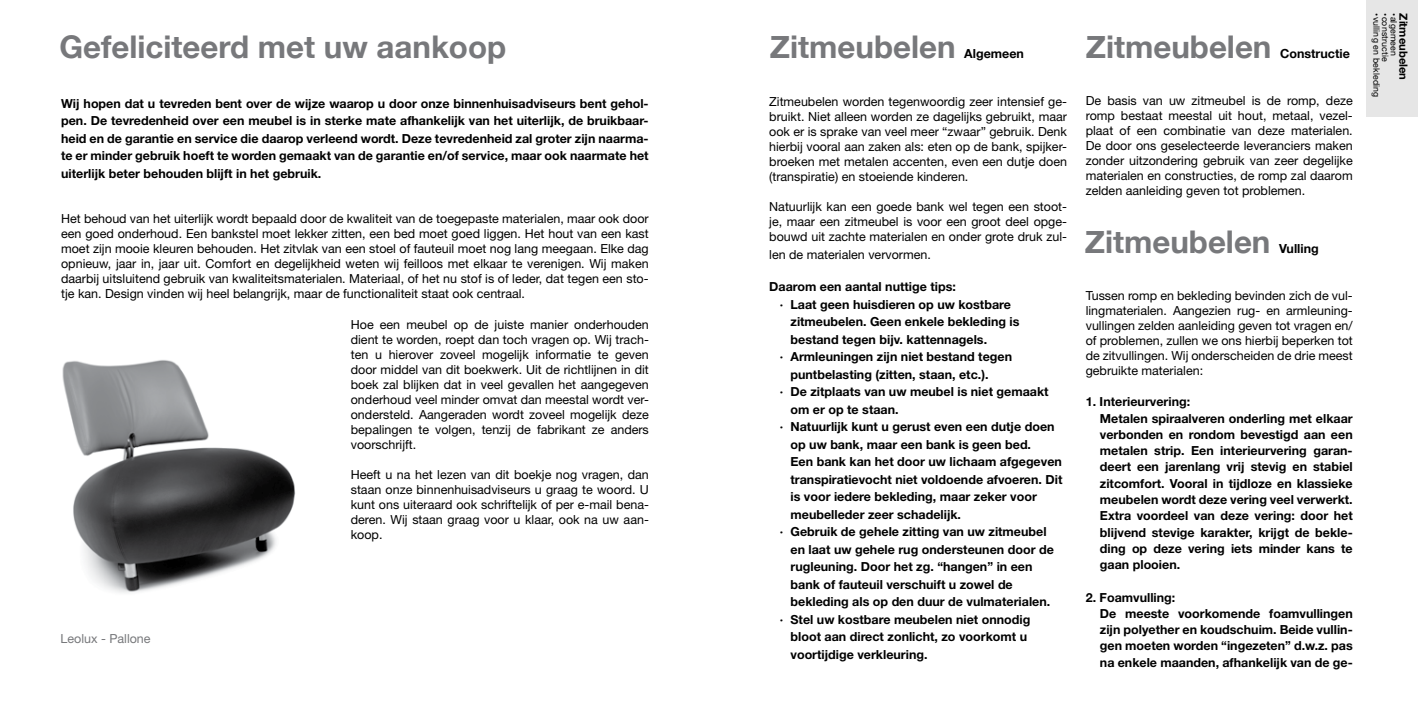
<style>
.page{position:relative;width:1418px;height:709px;background:#fff}
.page>*{position:absolute;margin:0;border:0;box-sizing:border-box;transform-origin:0 0}
.t1{font:700 31.25px "Helvetica Neue";color:#77787b}
.t2{font:12.5px/15px "Helvetica Neue LT";color:#000;text-align:justify}
.t3{font:700 12.5px/16.2px "Helvetica Neue LT";color:#000}
.t4{font:700 12.5px "Helvetica Neue";color:#000}
.t5{font:12.5px "Helvetica Neue LT";color:#77787b}
.t6{font:700 11.25px "Helvetica Neue";color:#000}
.t7{font:8.75px "Helvetica Neue";letter-spacing:.02em;color:#000}
</style>
<div class="page">
<img style="left:62px;top:360px;width:234px;height:233px">
<div style="left:1365px;top:0;width:52px;height:117px;background:#e6e6e6"></div>
<h1 class="t1" style="left:59px;top:22px;width:448px">Gefeliciteerd met uw aankoop</h1>
<p class="t3" style="left:61px;top:94px;width:589px;line-height:17.5px;text-align:justify">Wij hopen dat u tevreden bent over de wijze waarop u door onze binnenhuisadviseurs bent gehol&shy;pen. De tevredenheid over een meubel is in sterke mate afhankelijk van het uiterlijk, de bruikbaar&shy;heid en de garantie en service die daarop verleend wordt. Deze tevredenheid zal groter zijn naarma&shy;te er minder gebruik hoeft te worden gemaakt van de garantie en/of service, maar ook naarmate het uiterlijk beter behouden blijft in het gebruik.</p>
<p class="t2" style="left:61px;top:210px;width:589px">Het behoud van het uiterlijk wordt bepaald door de kwaliteit van de toegepaste materialen, maar ook door een goed onderhoud. Een bankstel moet lekker zitten, een bed moet goed liggen. Het hout van een kast moet zijn mooie kleuren behouden. Het zitvlak van een stoel of fauteuil moet nog lang meegaan. Elke dag opnieuw, jaar in, jaar uit. Comfort en degelijkheid weten wij feilloos met elkaar te verenigen. Wij maken daarbij uitsluitend gebruik van kwaliteitsmaterialen. Materiaal, of het nu stof is of leder, dat tegen een stoo tje kan. Design vinden wij heel belangrijk, maar de functionaliteit staat ook centraal.</p>
<p class="t5" style="left:61px;top:630px;width:92px">Leolux - Pallone</p>
<p class="t2" style="left:351px;top:317px;width:299px">Hoe een meubel op de juiste manier onderhouden dient te worden, roept dan toch vragen op. Wij tracho ten u hierover zoveel mogelijk informatie te geven door middel van dit boekwerk. Uit de richtlijnen in dit boek zal blijken dat in veel gevallen het aangegeven onderhoud veel minder omvat dan meestal wordt vero ondersteld. Aangeraden wordt zoveel mogelijk deze bepalingen te volgen, tenzij de fabrikant ze anders voorschrijft.</p>
<p class="t2" style="left:351px;top:467px;width:299px">Heeft u na het lezen van dit boekje nog vragen, dan staan onze binnenhuisadviseurs u graag te woord. U kunt ons uiteraard ook schriftelijk of per e-mail benao deren. Wij staan graag voor u klaar, ook na uw aano koop.</p>
<h1 class="t1" style="left:770px;top:22px;width:187px">Zitmeubelen</h1>
<p class="t4" style="left:964px;top:43px;width:61px">Algemeen</p>
<h1 class="t1" style="left:1085px;top:22px;width:187px">Zitmeubelen</h1>
<p class="t4" style="left:1280px;top:43px;width:71px">Constructie</p>
<p class="t2" style="left:769px;top:93px;width:299px">Zitmeubelen worden tegenwoordig zeer intensief geo bruikt. Niet alleen worden ze dagelijks gebruikt, maar ook er is sprake van veel meer “zwaar” gebruik. Denk hierbij vooral aan zaken als: eten op de bank, spijkero broeken met metalen accenten, even een dutje doen (transpiratie) en stoeiende kinderen.</p>
<p class="t2" style="left:769px;top:198px;width:299px">Natuurlijk kan een goede bank wel tegen een stooto je, maar een zitmeubel is voor een groot deel opgeo bouwd uit zachte materialen en onder grote druk zulo</p>
<p class="t2" style="left:769px;top:246px;width:163px">len de materialen vervormen.</p>
<p class="t3" style="left:769px;top:278px;width:188px">Daarom een aantal nuttige tips:</p>
<p class="t3" style="left:780px;top:296px;width:232px">· Laat geen huisdieren op uw kostbare</p>
<p class="t3" style="left:790px;top:313px;width:230px">zitmeubelen. Geen enkele bekleding is</p>
<p class="t3" style="left:790px;top:331px;width:198px">bestand tegen bijv. kattennagels.</p>
<p class="t3" style="left:780px;top:348px;width:234px">· Armleuningen zijn niet bestand tegen</p>
<p class="t3" style="left:790px;top:366px;width:199px">puntbelasting (zitten, staan, etc.).</p>
<p class="t3" style="left:780px;top:383px;width:270px">· De zitplaats van uw meubel is niet gemaakt</p>
<p class="t3" style="left:790px;top:401px;width:110px">om er op te staan.</p>
<p class="t3" style="left:780px;top:418px;width:276px">· Natuurlijk kunt u gerust even een dutje doen</p>
<p class="t3" style="left:790px;top:436px;width:242px">op uw bank, maar een bank is geen bed.</p>
<p class="t3" style="left:790px;top:453px;width:273px">Een bank kan het door uw lichaam afgegeven</p>
<p class="t3" style="left:790px;top:471px;width:273px">transpiratievocht niet voldoende afvoeren. Dit</p>
<p class="t3" style="left:790px;top:488px;width:248px">is voor iedere bekleding, maar zeker voor</p>
<p class="t3" style="left:790px;top:506px;width:172px">meubelleder zeer schadelijk.</p>
<p class="t3" style="left:780px;top:523px;width:268px">· Gebruik de gehele zitting van uw zitmeubel</p>
<p class="t3" style="left:790px;top:541px;width:265px">en laat uw gehele rug ondersteunen door de</p>
<p class="t3" style="left:790px;top:558px;width:243px">rugleuning. Door het zg. “hangen” in een</p>
<p class="t3" style="left:790px;top:576px;width:224px">bank of fauteuil verschuift u zowel de</p>
<p class="t3" style="left:790px;top:593px;width:261px">bekleding als op den duur de vulmaterialen.</p>
<p class="t3" style="left:780px;top:611px;width:252px">· Stel uw kostbare meubelen niet onnodig</p>
<p class="t3" style="left:790px;top:628px;width:238px">bloot aan direct zonlicht, zo voorkomt u</p>
<p class="t3" style="left:790px;top:646px;width:139px">voortijdige verkleuring.</p>
<p class="t2" style="left:1085px;top:93px;width:268px">De basis van uw zitmeubel is de romp, deze romp bestaat meestal uit hout, metaal, vezelo plaat of een combinatie van deze materialen.<br>De door ons geselecteerde leveranciers maken zonder uitzondering gebruik van zeer degelijke materialen en constructies, de romp zal daarom zelden aanleiding geven tot problemen.</p>
<h1 class="t1" style="left:1084px;top:217px;width:187px">Zitmeubelen</h1>
<p class="t4" style="left:1279px;top:239px;width:41px">Vulling</p>
<p class="t2" style="left:1085px;top:288px;width:268px">Tussen romp en bekleding bevinden zich de vulo lingmaterialen. Aangezien rug- en armleuningo vullingen zelden aanleiding geven tot vragen en/ of problemen, zullen we ons hierbij beperken tot de zitvullingen. Wij onderscheiden de drie meest gebruikte materialen:</p>
<p class="t3" style="left:1099px;top:393px;width:254px;text-indent:-14px">1. Interieurvering:<br>Metalen spiraalveren onderling met elkaar verbonden en rondom bevestigd aan een metalen strip. Een interieurvering garan&shy;deert een jarenlang vrij stevig en stabiel zitcomfort. Vooral in tijdloze en klassieke meubelen wordt deze vering veel verwerkt.<br>Extra voordeel van deze vering: door het blijvend stevige karakter, krijgt de bekle&shy;ding op deze vering iets minder kans te gaan plooien.</p>
<p class="t3" style="left:1099px;top:588px;width:254px;text-indent:-14px">2. Foamvulling:<br>De meeste voorkomende foamvullingen zijn polyether en koudschuim. Beide vullin&shy;gen moeten worden “ingezeten” d.w.z. pas na enkele maanden, afhankelijk van de ge-</p>
<p class="t7" style="left:1382px;top:13px;width:86px;rotate:90deg">•vulling en bekleding</p>
<p class="t7" style="left:1391px;top:13px;width:50px;rotate:90deg">•constructie</p>
<p class="t7" style="left:1400px;top:13px;width:44px;rotate:90deg">•algemeen</p>
<p class="t6" style="left:1412px;top:13px;width:68px;rotate:90deg">Zitmeubelen</p>
</div>
